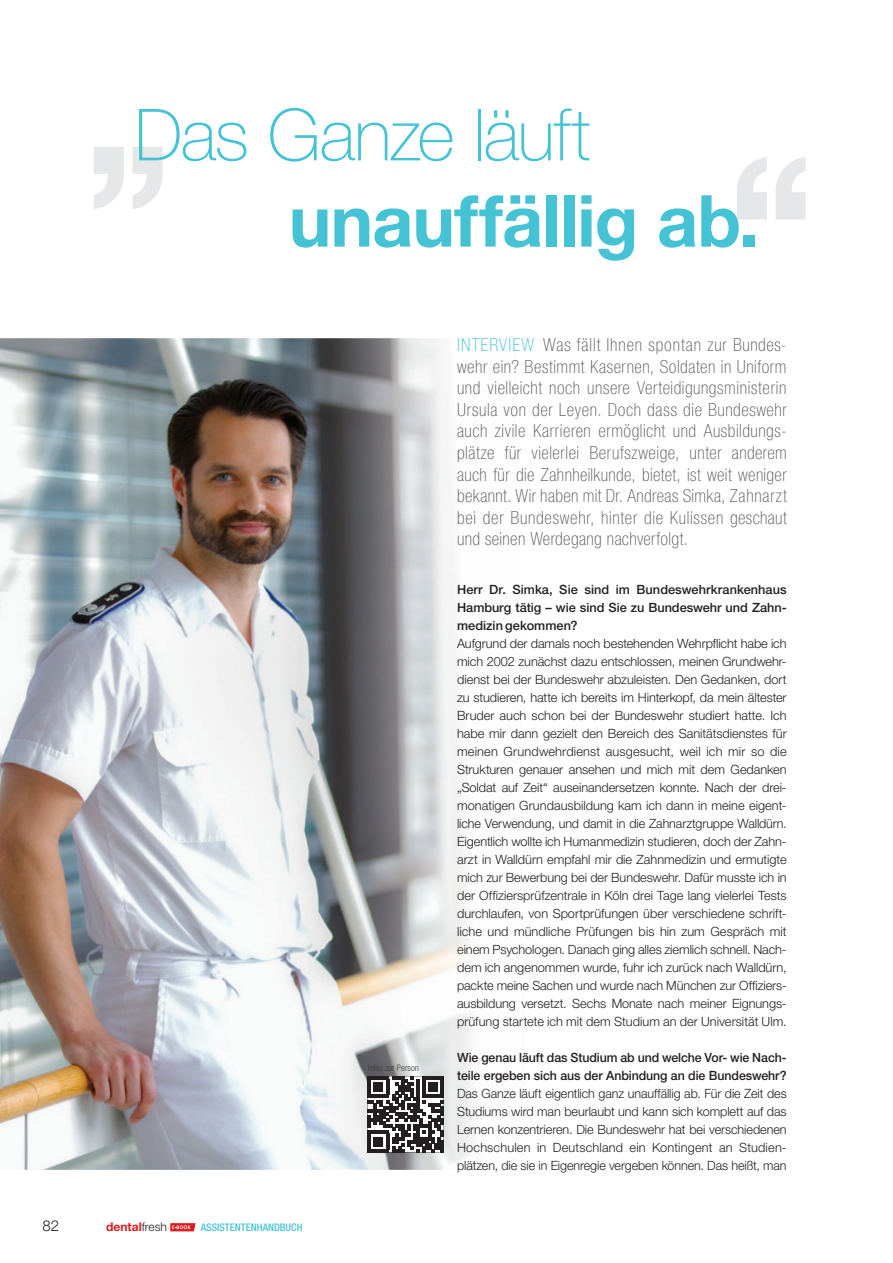
<style>
.page{position:relative;width:893px;height:1263px;background:#fff}
.page>*{position:absolute;margin:0;border:0;box-sizing:border-box;transform-origin:0 0}
.t1{font:700 71.85px "Helvetica Neue LT Std";letter-spacing:-.015em;color:#45c3d5}
.t2{font:100 71.85px "Helvetica Neue LT Std";letter-spacing:-.025em;color:#45c3d5}
.t3{font:100 condensed 18px/21.6px "Helvetica Neue LT Std";letter-spacing:.02em;color:#57585a;text-align:justify}
.t4{font:300 15px "Helvetica Neue LT Std";color:#231f20}
.t5{font:300 12.75px/18px "Helvetica Neue LT Std";color:#231f20;text-align:justify}
.t6{font:500 12.75px/18px "Helvetica Neue LT Std";letter-spacing:-.005em;color:#231f20;text-align:justify}
.t7{font:700 12px "Helvetica Neue LT Std";color:#de1920}
.t8{font:500 condensed 10.5px "Helvetica Neue LT Std";color:#45c3d5}
.t9{font:300 condensed 9px "Helvetica Neue LT Std";color:#3e3e3f}
.s1{font-weight:300;color:#231f20}
.s2{color:#45c3d5}
</style>
<div class="page">
<svg style="left:170px;top:1223px;width:25px;height:8px"></svg>
<img style="left:0;top:338px;width:476px;height:832px">
<svg style="left:737px;top:157px;width:69px;height:62px"></svg>
<svg style="left:94px;top:147px;width:69px;height:62px"></svg>
<svg style="left:368px;top:1076px;width:76px;height:76px"></svg>
<h1 class="t2" style="left:135px;top:94px;width:457px">Das Ganze läuft</h1>
<h1 class="t1" style="left:289px;top:177px;width:472px">unauffällig ab.</h1>
<p class="t4" style="left:43px;top:1217px;width:18px">82</p>
<p class="t7" style="left:106px;top:1220px;width:62px">dental<span class="s1">fresh</span></p>
<p class="t8" style="left:201px;top:1221px;width:103px">ASSISTENTENHANDBUCH</p>
<p class="t9" style="left:368px;top:1063px;width:53px">Infos zur Person</p>
<p class="t3" style="left:457px;top:334px;width:331px"><span class="s2">INTERVIEW</span> Was fällt Ihnen spontan zur Bundes&shy;wehr ein? Bestimmt Kasernen, Soldaten in Uniform und vielleicht noch unsere Verteidigungs ministerin Ursula von der Leyen. Doch dass die Bundeswehr auch zivile Karrieren ermöglicht und Ausbildungs&shy;plätze für vielerlei Berufszweige, unter anderem auch für die Zahnheilkunde, bietet, ist weit weniger bekannt. Wir haben mit Dr. Andreas Simka, Zahnarzt bei der Bundeswehr, hinter die Kulissen geschaut und seinen Werdegang nachverfolgt.</p>
<p class="t6" style="left:457px;top:580px;width:331px">Herr Dr. Simka, Sie sind im Bundeswehrkrankenhaus Hamburg tätig – wie sind Sie zu Bundeswehr und Zahn&shy;medizin gekommen?</p>
<p class="t5" style="left:457px;top:634px;width:331px">Aufgrund der damals noch bestehenden Wehrpflicht habe ich mich 2002 zunächst dazu entschlossen, meinen Grundwehr&shy;dienst bei der Bundeswehr abzuleisten. Den Gedanken, dort zu studieren, hatte ich bereits im Hinterkopf, da mein ältester Bruder auch schon bei der Bundeswehr studiert hatte. Ich habe mir dann gezielt den Bereich des Sanitätsdienstes für meinen Grundwehrdienst ausgesucht, weil ich mir so die Strukturen genauer ansehen und mich mit dem Gedanken „Soldat auf Zeit“ auseinandersetzen konnte. Nach der drei&shy;monatigen Grundausbildung kam ich dann in meine eigent&shy;liche Verwendung, und damit in die Zahnarztgruppe Walldürn.<br>Eigentlich wollte ich Humanmedizin studieren, doch der Zahn&shy;arzt in Walldürn empfahl mir die Zahnmedizin und ermutigte mich zur Bewerbung bei der Bundeswehr. Dafür musste ich in der Offiziersprüfzentrale in Köln drei Tage lang vielerlei Tests durchlaufen, von Sportprüfungen über verschiedene schrift&shy;liche und mündliche Prüfungen bis hin zum Gespräch mit einem Psychologen. Danach ging alles ziemlich schnell. Nach&shy;dem ich angenommen wurde, fuhr ich zurück nach Walldürn, packte meine Sachen und wurde nach München zur Offiziers&shy;ausbildung versetzt. Sechs Monate nach meiner Eignungs&shy;prüfung startete ich mit dem Studium an der Universität Ulm.</p>
<p class="t6" style="left:457px;top:1048px;width:331px">Wie genau läuft das Studium ab und welche Vor- wie Nach&shy;teile ergeben sich aus der Anbindung an die Bundeswehr?</p>
<p class="t5" style="left:457px;top:1084px;width:331px">Das Ganze läuft eigentlich ganz unauffällig ab. Für die Zeit des Studiums wird man beurlaubt und kann sich komplett auf das Lernen konzentrieren. Die Bundeswehr hat bei verschiedenen Hochschulen in Deutschland ein Kontingent an Studien&shy;plätzen, die sie in Eigenregie vergeben können. Das heißt, man</p>
</div>
